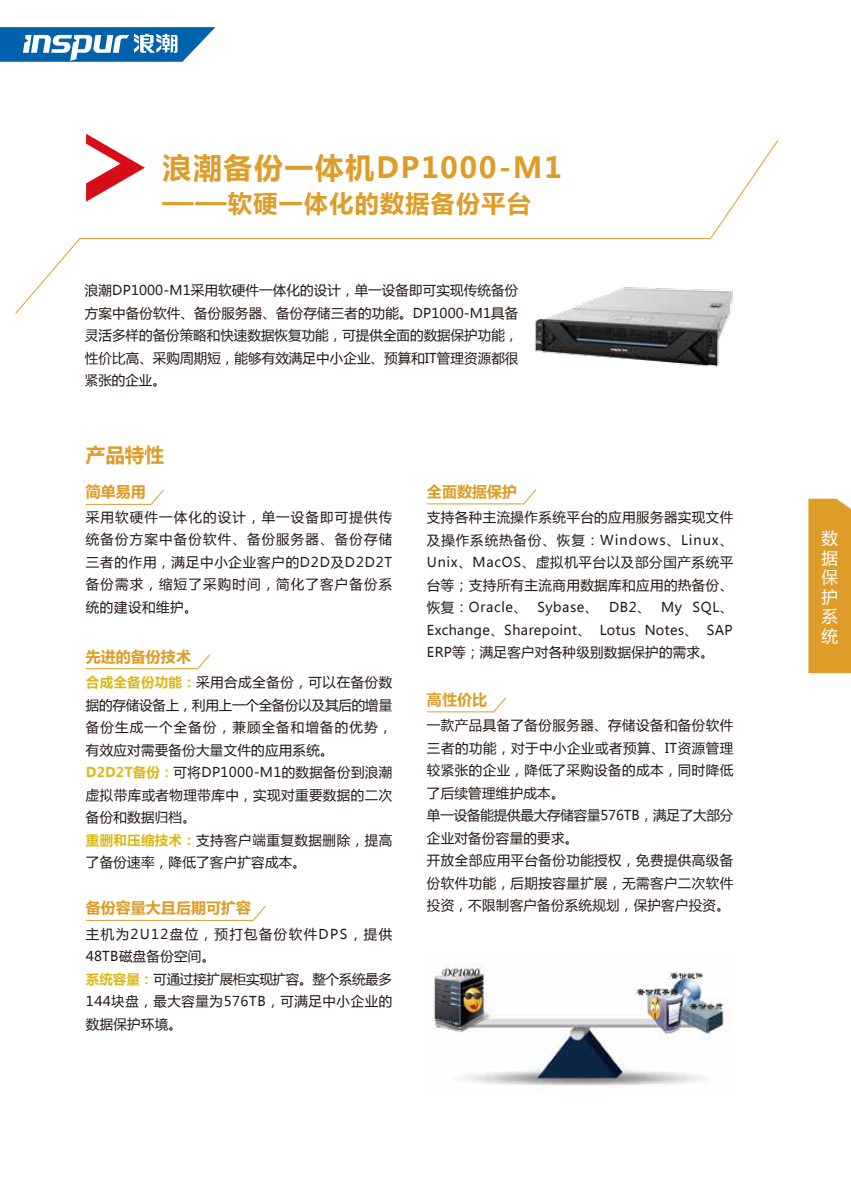
<style>
.page{position:relative;width:851px;height:1191px;background:#fff}
.page>*{position:absolute;margin:0;border:0;box-sizing:border-box;transform-origin:0 0}
.t1{font:700 28.95px "Microsoft Ya Hei";letter-spacing:.055em;color:#de9c28}
.t2{font:700 24px "Microsoft Ya Hei";letter-spacing:.055em;color:#de9c28}
.t3{font:700 19.5px "Microsoft Ya Hei";color:#de9c28}
.t4{font:16.65px/19.6px "Microsoft Ya Hei";color:#fff;text-align:justify}
.t5{font:700 15px "Microsoft Ya Hei";color:#de9c28}
.t6{font:13.5px/22.5px "Microsoft Ya Hei";letter-spacing:.025em;color:#221815;text-align:justify}
.s1{font-size:28.95px}
.s2{font-weight:700;color:#dcb817}
</style>
<div class="page">
<hr style="left:79px;top:238px;width:632px;height:1px;background:#de9c28">
<svg style="left:15px;top:238px;width:66px;height:76px"></svg>
<svg style="left:719px;top:140px;width:60px;height:85px"></svg>
<svg style="left:86px;top:134px;width:59px;height:68px"></svg>
<hr style="left:86px;top:504px;width:65px;height:1px;background:#de9c28">
<svg style="left:150px;top:490px;width:14px;height:15px"></svg>
<hr style="left:86px;top:920px;width:167px;height:1px;background:#de9c28">
<svg style="left:252px;top:906px;width:14px;height:15px"></svg>
<hr style="left:427px;top:711px;width:67px;height:1px;background:#de9c28">
<svg style="left:492px;top:697px;width:15px;height:16px"></svg>
<hr style="left:86px;top:668px;width:112px;height:1px;background:#de9c28">
<svg style="left:197px;top:654px;width:14px;height:15px"></svg>
<hr style="left:427px;top:503px;width:97px;height:1px;background:#de9c28">
<svg style="left:522px;top:489px;width:15px;height:16px"></svg>
<img style="left:433px;top:963px;width:294px;height:123px">
<svg style="left:0;top:27px;width:215px;height:35px"></svg>
<img style="left:504px;top:225px;width:229px;height:142px">
<div style="left:808px;top:499px;width:42px;height:174px;background:#de9c28"></div>
<h1 class="t1" style="left:163px;top:147px;width:401px">浪潮备份一体机DP1000-M1</h1>
<h2 class="t2" style="left:163px;top:187px;width:369px"><span class="s1">——</span>软硬一体化的数据备份平台</h2>
<p class="t6" style="left:85px;top:279px;width:435px">浪潮DP1000-M1采用软硬件一体化的设计，单一设备即可实现传统备份方案中备份软件、备份服务器、备份存储三者的功能。DP1000-M1具备灵活多样的备份策略和快速数据恢复功能，可提供全面的数据保护功能，性价比高、采购周期短，能够有效满足中小企业、预算和IT管理资源都很紧张的企业。</p>
<h3 class="t3" style="left:86px;top:441px;width:80px">产品特性</h3>
<p class="t5" style="left:86px;top:481px;width:62px">简单易用</p>
<p class="t6" style="left:86px;top:505px;width:308px">采用软硬件一体化的设计，单一设备即可提供传统备份方案中备份软件、备份服务器、备份存储三者的作用，满足中小企业客户的D2D及D2D2T备份需求，缩短了采购时间，简化了客户备份系统的建设和维护。</p>
<p class="t5" style="left:86px;top:645px;width:107px">先进的备份技术</p>
<p class="t6" style="left:86px;top:670px;width:308px;text-align:left"><span class="s2">合成全备份功能：</span>采用合成全备份，可以在备份数据的存储设备上，利用上一个全备份以及其后的增量备份生成一个全备份，兼顾全备和增备的优势，有效应对需要备份大量文件的应用系统。<br><span class="s2">D2D2T备份：</span>可将DP1000-M1的数据备份到浪潮虚拟带库或者物理带库中，实现对重要数据的二次备份和数据归档。<br><span class="s2">重删和压缩技术：</span>支持客户端重复数据删除，提高了备份速率，降低了客户扩容成本。</p>
<p class="t5" style="left:86px;top:897px;width:167px">备份容量大且后期可扩容</p>
<p class="t6" style="left:86px;top:922px;width:308px;text-align:left">主机为2U12盘位，预打包备份软件DPS，提供<br>48TB磁盘备份空间。<br><span class="s2">系统容量：</span>可通过接扩展柜实现扩容。整个系统最多<br>144块盘，最大容量为576TB，可满足中小企业的数据保护环境。</p>
<p class="t5" style="left:427px;top:481px;width:91px">全面数据保护</p>
<p class="t6" style="left:427px;top:506px;width:308px">支持各种主流操作系统平台的应用服务器实现文件及操作系统热备份、恢复：Windows、Linux、Unix、MacOS、虚拟机平台以及部分国产系统平台等；支持所有主流商用数据库和应用的热备份、恢复：Oracle、 Sybase、 DB2、 My SQL、Exchange、Sharepoint、 Lotus Notes、 SAP ERP等；满足客户对各种级别数据保护的需求。</p>
<p class="t5" style="left:427px;top:689px;width:61px">高性价比</p>
<p class="t6" style="left:427px;top:714px;width:308px;text-align:left">一款产品具备了备份服务器、存储设备和备份软件三者的功能，对于中小企业或者预算、IT资源管理较紧张的企业，降低了采购设备的成本，同时降低了后续管理维护成本。<br>单一设备能提供最大存储容量576TB，满足了大部分企业对备份容量的要求。<br>开放全部应用平台备份功能授权，免费提供高级备份软件功能，后期按容量扩展，无需客户二次软件投资，不限制客户备份系统规划，保护客户投资。</p>
<p class="t4" style="left:821px;top:527px;width:18px">数据保护系统</p>
</div>
